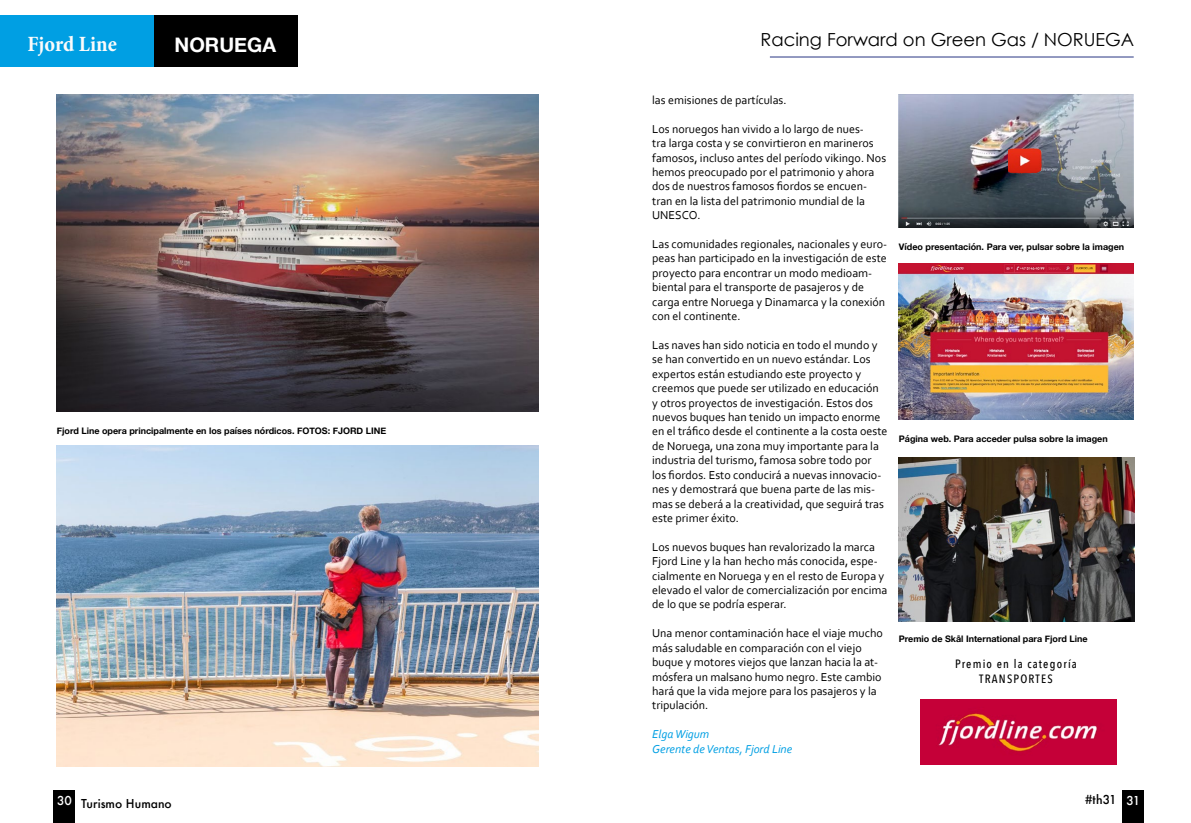
<style>
.page{position:relative;width:1191px;height:823px;background:#fff}
.page>*{position:absolute;margin:0;border:0;box-sizing:border-box;transform-origin:0 0}
.t1{font:700 condensed 22px "Minion Pro";color:#fbfbfb}
.t2{font:700 20px "Helvetica Neue";color:#fff}
.t3{font:18px "Century Gothic";color:#000}
.t4{font:12px/14.4px "Corbel";color:#000}
.t5{font:italic 12px/14.4px "Corbel";color:#009fe3}
.t6{font:500 12px/14.4px "Avenir Next Condensed";letter-spacing:.1em;color:#000;text-align:center}
.t7{font:500 12px "Futura";color:#000}
.t8{font:500 12px "Futura";color:#fff}
.t9{font:700 9px "Helvetica Neue";color:#000}
.s1{color:#fff}
</style>
<div class="page">
<div style="left:1122px;top:790px;width:22px;height:32px;background:#000"></div>
<div style="left:53px;top:790px;width:22px;height:32px;background:#000"></div>
<img style="left:57px;top:445px;width:482px;height:320px">
<img style="left:899px;top:95px;width:234px;height:132px">
<img style="left:899px;top:264px;width:234px;height:155px">
<img style="left:57px;top:95px;width:482px;height:316px">
<img style="left:920px;top:699px;width:196px;height:65px">
<img style="left:899px;top:457px;width:235px;height:164px">
<div style="left:53px;top:8px;width:253px;height:59px;background:#000;opacity:.75"></div>
<div style="left:0;top:16px;width:153px;height:51px;background:#009fe3"></div>
<hr style="left:770px;top:57px;width:363px;height:1px;background:#283583">
<img style="left:1008px;top:147px;width:35px;height:26px">
<h1 class="t1" style="left:28px;top:29px;width:91px">Fjord Line</h1>
<h2 class="t2" style="left:174px;top:29px;width:103px">NORUEGA</h2>
<p class="t9" style="left:57px;top:424px;width:331px">Fjord Line opera principalmente en los países nórdicos. FOTOS: FJORD LINE</p>
<h3 class="t3" style="left:760px;top:28px;width:375px">Racing Forward on Green Gas / NORUEGA</h3>
<p class="t4" style="left:652px;top:92px;width:136px">las emisiones de partículas.</p>
<p class="t4" style="left:652px;top:121px;width:235px">Los noruegos han vivido a lo largo de nues-<br>tra larga costa y se convirtieron en marineros famosos, incluso antes del período vikingo. Nos hemos preocupado por el patrimonio y ahora dos de nuestros famosos fiordos se encuen&shy;tran en la lista del patrimonio mundial de la UNESCO.</p>
<p class="t4" style="left:652px;top:236px;width:236px">Las comunidades regionales, nacionales y euro&shy;peas han participado en la investigación de este proyecto para encontrar un modo medioam&shy;biental para el transporte de pasajeros y de carga entre Noruega y Dinamarca y la conexión con el continente.</p>
<p class="t4" style="left:652px;top:337px;width:237px">Las naves han sido noticia en todo el mundo y se han convertido en un nuevo estándar. Los expertos están estudiando este proyecto y creemos que puede ser utilizado en educación y otros proyectos de investigación. Estos dos nuevos buques han tenido un impacto enorme en el tráfico desde el continente a la costa oeste de Noruega, una zona muy importante para la industria del turismo, famosa sobre todo por los fiordos. Esto conducirá a nuevas innovacio&shy;nes y demostrará que buena parte de las mis&shy;mas se deberá a la creatividad, que seguirá tras este primer éxito.</p>
<p class="t4" style="left:652px;top:539px;width:237px">Los nuevos buques han revalorizado la marca Fjord Line y la han hecho más conocida, espe&shy;cialmente en Noruega y en el resto de Europa y elevado el valor de comercialización por encima de lo que se podría esperar.</p>
<p class="t4" style="left:652px;top:625px;width:232px">Una menor contaminación hace el viaje mucho más saludable en comparación con el viejo buque y motores viejos que lanzan hacia la at&shy;mósfera un malsano humo negro. Este cambio hará que la vida mejore para los pasajeros y la tripulación.</p>
<p class="t5" style="left:652px;top:726px;width:141px">Elga Wigum<br>Gerente de Ventas, Fjord Line</p>
<p class="t9" style="left:899px;top:239px;width:227px">Vídeo presentación. Para ver, pulsar sobre la imagen</p>
<p class="t9" style="left:899px;top:431px;width:210px">Página web. Para acceder pulsa sobre la imagen</p>
<p class="t9" style="left:899px;top:631px;width:190px">Premio de Skål International para Fjord Line</p>
<p class="t6" style="left:955px;top:656px;width:123px">Premio en la categoría<br>TRANSPORTES</p>
<p class="t8" style="left:57px;top:792px;width:16px">30</p>
<p class="t7" style="left:1085px;top:790px;width:57px">#th31 <span class="s1">31</span></p>
<p class="t7" style="left:81px;top:794px;width:92px">Turismo Humano</p>
</div>
